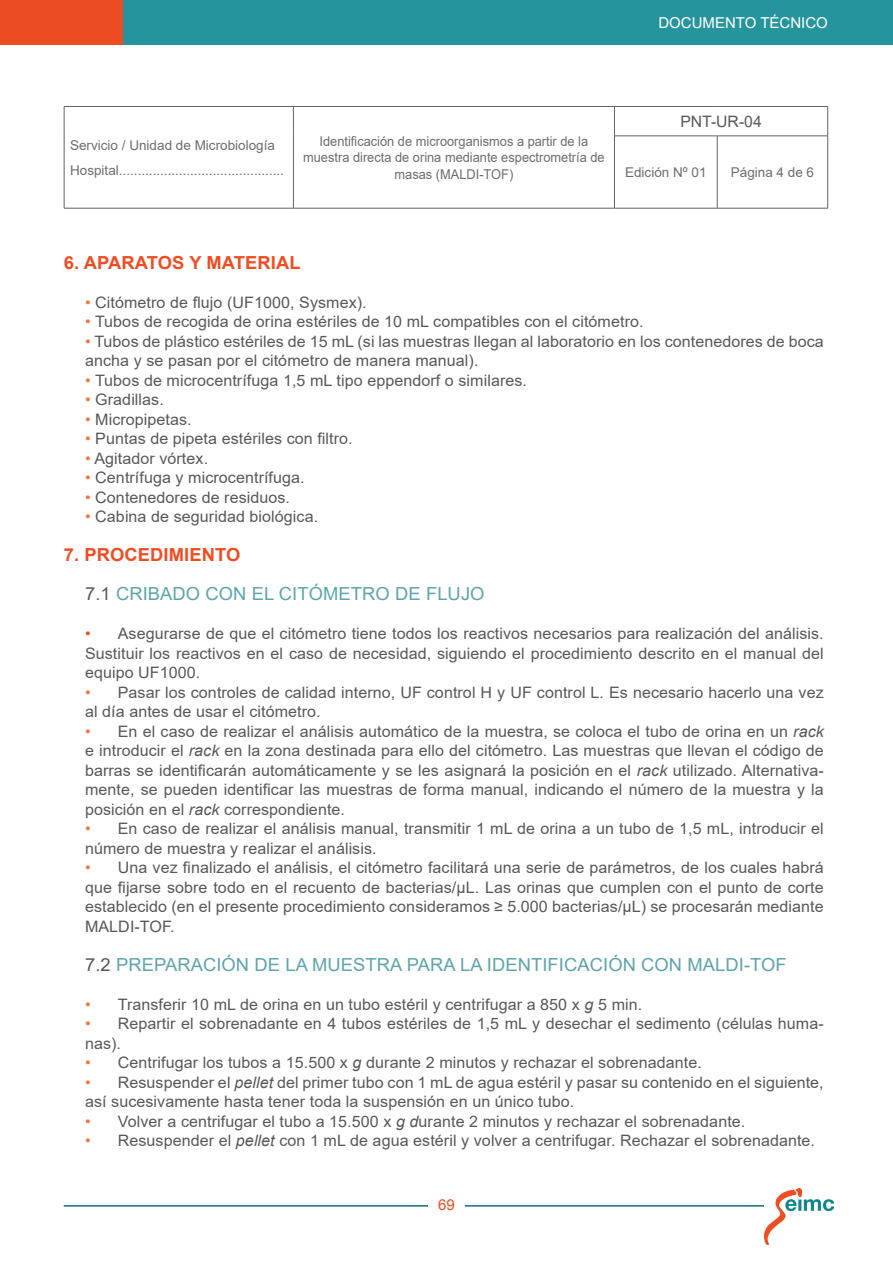
<style>
.page{position:relative;width:893px;height:1263px;background:#fff}
.page>*{position:absolute;margin:0;border:0;box-sizing:border-box;transform-origin:0 0}
.t1{font:18px/39px "Arial";letter-spacing:.005em;color:#5ea4ac}
.t2{font:700 18px "Arial";letter-spacing:.005em;color:#f04d22}
.t3{font:15.75px/19.5px "Arial";letter-spacing:.005em;color:#57585a}
.t4{font:15px "Arial";color:#fff}
.t5{font:15px "Arial";color:#ec4c21}
.t6{font:13.5px/25.5px "Arial";color:#6c6d70}
.t7{font:13.5px/16.5px "Arial";color:#6c6d70;text-align:center;scale:.95 1}
.s1{color:#f37342}
.s2{font-weight:700;color:#f04d22}
.s3{color:#57585a}
.s4{color:#f04d22}
.s5{font-style:italic}
</style>
<div class="page">
<hr style="left:64px;top:1205px;width:769px;height:1px;background:#106e76">
<div style="left:428px;top:1192px;width:37px;height:26px;background:#fff"></div>
<div style="left:0;top:0;width:123px;height:45px;background:#ec4c21"></div>
<div style="left:123px;top:0;width:770px;height:45px;background:#26949c"></div>
<img style="left:764px;top:1188px;width:69px;height:56px">
<hr style="left:64px;top:208px;width:229px;height:1px;background:#636366">
<hr style="left:64px;top:106px;width:229px;height:1px;background:#636366">
<svg style="left:64px;top:107px;width:1px;height:29px"></svg>
<hr style="left:293px;top:106px;width:321px;height:1px;background:#636366">
<svg style="left:293px;top:107px;width:1px;height:29px"></svg>
<hr style="left:64px;top:136px;width:1px;height:72px;background:#636366">
<hr style="left:293px;top:136px;width:1px;height:72px;background:#636366">
<hr style="left:614px;top:106px;width:103px;height:1px;background:#636366">
<svg style="left:614px;top:107px;width:1px;height:29px"></svg>
<hr style="left:717px;top:106px;width:111px;height:1px;background:#636366">
<svg style="left:827px;top:107px;width:1px;height:29px"></svg>
<hr style="left:614px;top:136px;width:103px;height:1px;background:#636366">
<hr style="left:614px;top:136px;width:1px;height:72px;background:#636366">
<hr style="left:717px;top:136px;width:111px;height:1px;background:#636366">
<hr style="left:717px;top:136px;width:1px;height:72px;background:#636366">
<hr style="left:827px;top:136px;width:1px;height:72px;background:#636366">
<hr style="left:293px;top:208px;width:321px;height:1px;background:#636366">
<hr style="left:614px;top:208px;width:103px;height:1px;background:#636366">
<hr style="left:717px;top:208px;width:111px;height:1px;background:#636366">
<p class="t4" style="left:658px;top:12px;width:171px">DOCUMENTO TÉCNICO</p>
<p class="t6" style="left:70px;top:132px;width:215px">Servicio / Unidad de Microbiología<br>Hospital............................................</p>
<p class="t7" style="left:303px;top:133px;width:319px">Identificación de microorganismos a partir de la muestra directa de orina mediante espectrometría de masas (MALDI-TOF)</p>
<p class="t3" style="left:680px;top:112px;width:83px">PNT-UR-04</p>
<p class="t6" style="left:625px;top:159px;width:83px">Edición Nº 01</p>
<p class="t6" style="left:731px;top:159px;width:85px">Página 4 de 6</p>
<p class="t2" style="left:64px;top:249px;width:238px">6. APARATOS Y MATERIAL</p>
<p class="t3" style="left:85px;top:292px;width:283px"><span class="s1">•</span> Citómetro de flujo (UF1000, Sysmex).</p>
<p class="t3" style="left:85px;top:312px;width:560px"><span class="s1">•</span> Tubos de recogida de orina estériles de 10 mL compatibles con el citómetro.</p>
<p class="t3" style="left:85px;top:331px;width:740px"><span class="s1">•</span> Tubos de plástico estériles de 15 mL (si las muestras llegan al laboratorio en los contenedores de boca ancha y se pasan por el citómetro de manera manual).</p>
<p class="t3" style="left:85px;top:370px;width:444px"><span class="s1">•</span> Tubos de microcentrífuga 1,5 mL tipo eppendorf o similares.</p>
<p class="t3" style="left:85px;top:390px;width:80px"><span class="s1">•</span> Gradillas.</p>
<p class="t3" style="left:85px;top:409px;width:108px"><span class="s1">•</span> Micropipetas.</p>
<p class="t3" style="left:85px;top:429px;width:269px"><span class="s1">•</span> Puntas de pipeta estériles con filtro.</p>
<p class="t3" style="left:85px;top:448px;width:125px"><span class="s1">•</span> Agitador vórtex.</p>
<p class="t3" style="left:85px;top:468px;width:221px"><span class="s1">•</span> Centrífuga y microcentrífuga.</p>
<p class="t3" style="left:85px;top:487px;width:207px"><span class="s1">•</span> Contenedores de residuos.</p>
<p class="t3" style="left:85px;top:507px;width:235px"><span class="s1">•</span> Cabina de seguridad biológica.</p>
<p class="t1" style="left:85px;top:535px;width:401px;text-indent:-21px"><span class="s2">7. PROCEDIMIENTO<br></span><span class="s3">7.1</span> CRIBADO CON EL CITÓMETRO DE FLUJO</p>
<p class="t3" style="left:85px;top:624px;width:740px;text-align:justify"><span class="s4">•</span> Asegurarse de que el citómetro tiene todos los reactivos necesarios para realización del análisis.<br>Sustituir los reactivos en el caso de necesidad, siguiendo el procedimiento descrito en el manual del equipo UF1000.</p>
<p class="t3" style="left:85px;top:682px;width:740px"><span class="s1">•</span> Pasar los controles de calidad interno, UF control H y UF control L. Es necesario hacerlo una vez al día antes de usar el citómetro.</p>
<p class="t3" style="left:85px;top:721px;width:740px;text-align:justify"><span class="s1">•</span> En el caso de realizar el análisis automático de la muestra, se coloca el tubo de orina en un <span class="s5">rack </span>e introducir el <span class="s5">rack</span> en la zona destinada para ello del citómetro. Las muestras que llevan el código de barras se identificarán automáticamente y se les asignará la posición en el <span class="s5">rack</span> utilizado. Alternativa&shy;mente, se pueden identificar las muestras de forma manual, indicando el número de la muestra y la posición en el <span class="s5">rack</span> correspondiente.</p>
<p class="t3" style="left:85px;top:819px;width:740px"><span class="s1">•</span> En caso de realizar el análisis manual, transmitir 1 mL de orina a un tubo de 1,5 mL, introducir el número de muestra y realizar el análisis.</p>
<p class="t3" style="left:85px;top:858px;width:740px;text-align:justify"><span class="s1">•</span> Una vez finalizado el análisis, el citómetro facilitará una serie de parámetros, de los cuales habrá que fijarse sobre todo en el recuento de bacterias/µL. Las orinas que cumplen con el punto de corte establecido (en el presente procedimiento consideramos ≥ 5.000 bacterias/µL) se procesarán mediante MALDI-TOF.</p>
<p class="t1" style="left:85px;top:945px;width:703px"><span class="s3">7.2</span> PREPARACIÓN DE LA MUESTRA PARA LA IDENTIFICACIÓN CON MALDI-TOF</p>
<p class="t3" style="left:85px;top:994px;width:559px"><span class="s1">•</span> Transferir 10 mL de orina en un tubo estéril y centrifugar a 850 x <span class="s5">g</span> 5 min.</p>
<p class="t3" style="left:85px;top:1014px;width:740px"><span class="s1">•</span> Repartir el sobrenadante en 4 tubos estériles de 1,5 mL y desechar el sedimento (células huma&shy;nas).</p>
<p class="t3" style="left:85px;top:1053px;width:618px"><span class="s1">•</span> Centrifugar los tubos a 15.500 x <span class="s5">g</span> durante 2 minutos y rechazar el sobrenadante.</p>
<p class="t3" style="left:85px;top:1072px;width:740px"><span class="s1">•</span> Resuspender el <span class="s5">pellet</span> del primer tubo con 1 mL de agua estéril y pasar su contenido en el siguiente, así sucesivamente hasta tener toda la suspensión en un único tubo.</p>
<p class="t3" style="left:85px;top:1111px;width:662px"><span class="s1">•</span> Volver a centrifugar el tubo a 15.500 x <span class="s5">g d</span>urante 2 minutos y rechazar el sobrenadante.</p>
<p class="t3" style="left:85px;top:1131px;width:732px"><span class="s1">•</span> Resuspender el <span class="s5">pellet</span> con 1 mL de agua estéril y volver a centrifugar. Rechazar el sobrenadante.</p>
<p class="t5" style="left:438px;top:1194px;width:18px">69</p>
</div>
